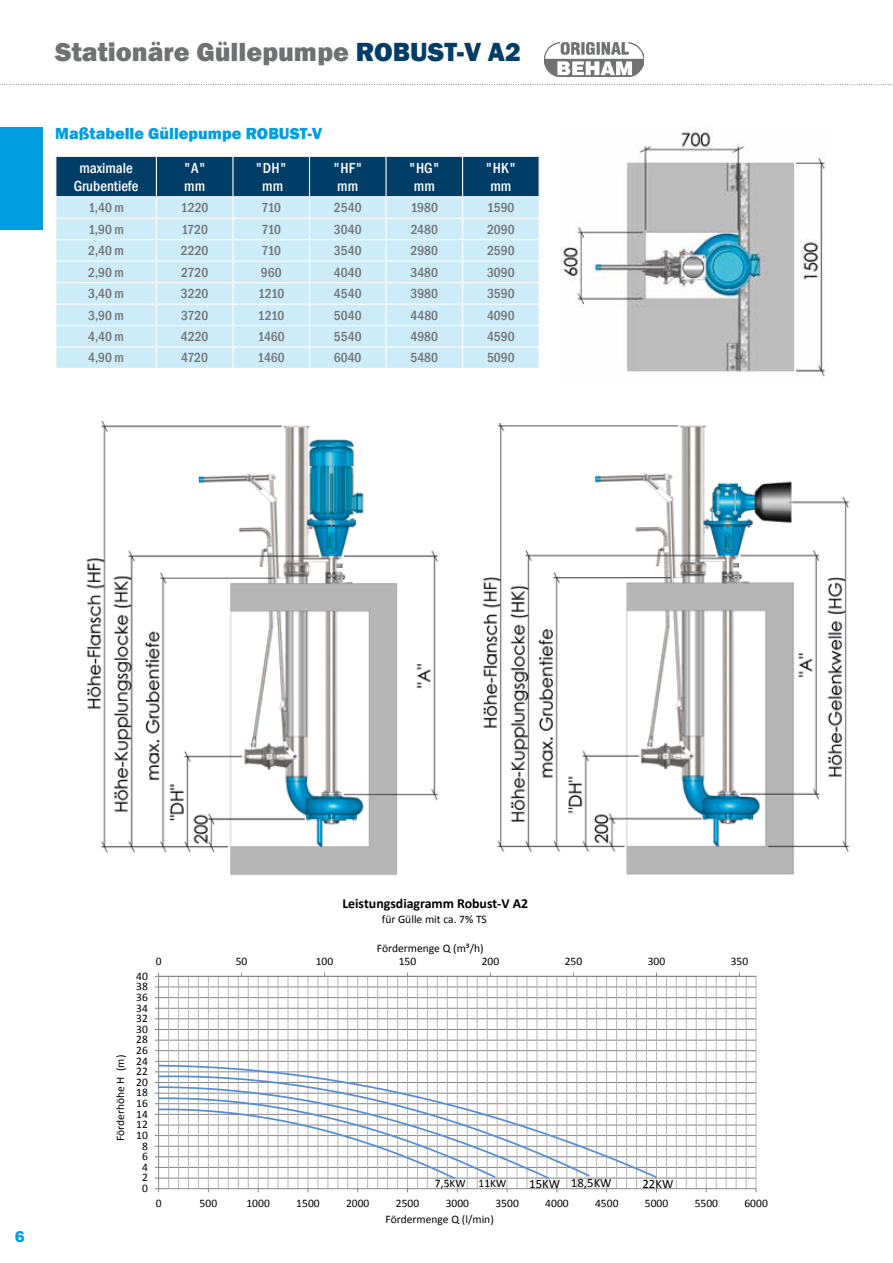
<style>
.page{position:relative;width:893px;height:1263px;background:#fff}
.page>*{position:absolute;margin:0;border:0;box-sizing:border-box;transform-origin:0 0}
.t1{font:800 27px "Franklin Gothic";color:#707172}
.t2{font:800 16.5px "Franklin Gothic";color:#009ee0}
.t3{font:500 condensed 15px/18px "Franklin Gothic";color:#fff;text-align:center}
.t4{font:900 15px "Arial";color:#009ee0}
.t5{font:700 13.8px "Calibri";color:#000}
.t6{font:500 condensed 13.5px "Franklin Gothic";color:#707172}
.t7{font:12.75px "Calibri";color:#000}
.t8{font:11.55px "Calibri";color:#000}
.s1{color:#003d67}
</style>
<div class="page">
<svg style="left:0;top:84px;width:893px;height:1px"></svg>
<div style="left:0;top:128px;width:43px;height:102px;background:#009ee0"></div>
<svg style="left:155px;top:972px;width:602px;height:221px"></svg>
<svg style="left:55px;top:156px;width:485px;height:212px;background:#aacdde"></svg>
<img style="left:544px;top:43px;width:99px;height:34px">
<img style="left:482px;top:423px;width:368px;height:452px">
<img style="left:86px;top:420px;width:353px;height:456px">
<img style="left:560px;top:128px;width:266px;height:249px">
<h1 class="t1" style="left:55px;top:35px;width:467px">Stationäre Güllepumpe <span class="s1">ROBUST-V A2</span></h1>
<p class="t2" style="left:55px;top:123px;width:269px">Maßtabelle Güllepumpe ROBUST-V</p>
<p class="t3" style="left:74px;top:159px;width:66px">maximale<br>Grubentiefe</p>
<p class="t3" style="left:183px;top:159px;width:24px;text-align:left">"A" mm</p>
<p class="t3" style="left:255px;top:159px;width:33px">"DH" mm</p>
<p class="t3" style="left:333px;top:159px;width:31px;text-align:left">"HF" mm</p>
<p class="t3" style="left:408px;top:159px;width:33px">"HG" mm</p>
<p class="t3" style="left:485px;top:159px;width:33px">"HK" mm</p>
<p class="t6" style="left:88px;top:199px;width:37px">1,40 m</p>
<p class="t6" style="left:181px;top:199px;width:29px">1220</p>
<p class="t6" style="left:261px;top:199px;width:21px">710</p>
<p class="t6" style="left:334px;top:199px;width:29px">2540</p>
<p class="t6" style="left:411px;top:199px;width:29px">1980</p>
<p class="t6" style="left:487px;top:199px;width:29px">1590</p>
<p class="t6" style="left:88px;top:220px;width:37px">1,90 m</p>
<p class="t6" style="left:181px;top:220px;width:28px">1720</p>
<p class="t6" style="left:261px;top:220px;width:21px">710</p>
<p class="t6" style="left:334px;top:220px;width:29px">3040</p>
<p class="t6" style="left:411px;top:220px;width:29px">2480</p>
<p class="t6" style="left:487px;top:220px;width:29px">2090</p>
<p class="t6" style="left:88px;top:242px;width:37px">2,40 m</p>
<p class="t6" style="left:181px;top:242px;width:29px">2220</p>
<p class="t6" style="left:261px;top:242px;width:21px">710</p>
<p class="t6" style="left:334px;top:242px;width:29px">3540</p>
<p class="t6" style="left:410px;top:242px;width:29px">2980</p>
<p class="t6" style="left:487px;top:242px;width:29px">2590</p>
<p class="t6" style="left:88px;top:263px;width:37px">2,90 m</p>
<p class="t6" style="left:181px;top:263px;width:29px">2720</p>
<p class="t6" style="left:261px;top:263px;width:22px">960</p>
<p class="t6" style="left:334px;top:263px;width:29px">4040</p>
<p class="t6" style="left:410px;top:263px;width:29px">3480</p>
<p class="t6" style="left:487px;top:263px;width:29px">3090</p>
<p class="t6" style="left:88px;top:285px;width:37px">3,40 m</p>
<p class="t6" style="left:181px;top:285px;width:29px">3220</p>
<p class="t6" style="left:258px;top:285px;width:28px">1210</p>
<p class="t6" style="left:334px;top:285px;width:29px">4540</p>
<p class="t6" style="left:410px;top:285px;width:29px">3980</p>
<p class="t6" style="left:487px;top:285px;width:29px">3590</p>
<p class="t6" style="left:88px;top:306px;width:37px">3,90 m</p>
<p class="t6" style="left:181px;top:306px;width:29px">3720</p>
<p class="t6" style="left:258px;top:306px;width:28px">1210</p>
<p class="t6" style="left:334px;top:306px;width:29px">5040</p>
<p class="t6" style="left:410px;top:306px;width:29px">4480</p>
<p class="t6" style="left:487px;top:306px;width:29px">4090</p>
<p class="t6" style="left:88px;top:328px;width:37px">4,40 m</p>
<p class="t6" style="left:181px;top:328px;width:29px">4220</p>
<p class="t6" style="left:258px;top:328px;width:29px">1460</p>
<p class="t6" style="left:334px;top:328px;width:29px">5540</p>
<p class="t6" style="left:410px;top:328px;width:29px">4980</p>
<p class="t6" style="left:487px;top:328px;width:29px">4590</p>
<p class="t6" style="left:88px;top:349px;width:37px">4,90 m</p>
<p class="t6" style="left:181px;top:349px;width:28px">4720</p>
<p class="t6" style="left:258px;top:349px;width:29px">1460</p>
<p class="t6" style="left:334px;top:349px;width:29px">6040</p>
<p class="t6" style="left:410px;top:349px;width:29px">5480</p>
<p class="t6" style="left:487px;top:349px;width:29px">5090</p>
<p class="t4" style="left:15px;top:1225px;width:12px">6</p>
<p class="t8" style="left:113px;top:1141px;width:88px;rotate:-90deg">Förderhöhe H (m)</p>
<p class="t8" style="left:136px;top:968px;width:13px">40</p>
<p class="t8" style="left:136px;top:979px;width:13px">38</p>
<p class="t8" style="left:136px;top:990px;width:13px">36</p>
<p class="t8" style="left:136px;top:1000px;width:13px">34</p>
<p class="t8" style="left:136px;top:1011px;width:13px">32</p>
<p class="t8" style="left:136px;top:1022px;width:13px">30</p>
<p class="t8" style="left:136px;top:1032px;width:13px">28</p>
<p class="t8" style="left:136px;top:1043px;width:13px">26</p>
<p class="t8" style="left:136px;top:1053px;width:13px">24</p>
<p class="t8" style="left:136px;top:1064px;width:13px">22</p>
<p class="t8" style="left:136px;top:1075px;width:13px">20</p>
<p class="t8" style="left:136px;top:1085px;width:13px">18</p>
<p class="t8" style="left:136px;top:1096px;width:13px">16</p>
<p class="t8" style="left:136px;top:1106px;width:13px">14</p>
<p class="t8" style="left:136px;top:1117px;width:13px">12</p>
<p class="t8" style="left:136px;top:1128px;width:13px">10</p>
<p class="t8" style="left:142px;top:1138px;width:7px">8</p>
<p class="t8" style="left:142px;top:1149px;width:7px">6</p>
<p class="t8" style="left:142px;top:1160px;width:7px">4</p>
<p class="t8" style="left:142px;top:1170px;width:7px">2</p>
<p class="t8" style="left:142px;top:1181px;width:7px">0</p>
<p class="t5" style="left:342px;top:895px;width:187px">Leistungsdiagramm Robust-V A2</p>
<p class="t8" style="left:382px;top:912px;width:106px">für Gülle mit ca. 7% TS</p>
<p class="t8" style="left:377px;top:941px;width:108px">Fördermenge Q (m³/h)</p>
<p class="t8" style="left:156px;top:953px;width:7px">0</p>
<p class="t8" style="left:236px;top:953px;width:13px">50</p>
<p class="t8" style="left:316px;top:953px;width:19px">100</p>
<p class="t8" style="left:399px;top:953px;width:19px">150</p>
<p class="t8" style="left:482px;top:953px;width:19px">200</p>
<p class="t8" style="left:565px;top:953px;width:19px">250</p>
<p class="t8" style="left:648px;top:953px;width:19px">300</p>
<p class="t8" style="left:731px;top:953px;width:19px">350</p>
<p class="t8" style="left:435px;top:1176px;width:73px">7,5KW 11KW</p>
<p class="t7" style="left:529px;top:1175px;width:84px">15KW 18,5KW</p>
<p class="t7" style="left:642px;top:1175px;width:33px">22KW</p>
<p class="t8" style="left:156px;top:1196px;width:7px">0</p>
<p class="t8" style="left:200px;top:1196px;width:19px">500</p>
<p class="t8" style="left:246px;top:1196px;width:25px">1000</p>
<p class="t8" style="left:296px;top:1196px;width:25px">1500</p>
<p class="t8" style="left:346px;top:1196px;width:25px">2000</p>
<p class="t8" style="left:396px;top:1196px;width:25px">2500</p>
<p class="t8" style="left:446px;top:1196px;width:25px">3000</p>
<p class="t8" style="left:495px;top:1196px;width:25px">3500</p>
<p class="t8" style="left:545px;top:1196px;width:25px">4000</p>
<p class="t8" style="left:595px;top:1196px;width:25px">4500</p>
<p class="t8" style="left:645px;top:1196px;width:25px">5000</p>
<p class="t8" style="left:695px;top:1196px;width:25px">5500</p>
<p class="t8" style="left:744px;top:1196px;width:25px">6000</p>
<p class="t8" style="left:385px;top:1211px;width:110px">Fördermenge Q (l/min)</p>
</div>
